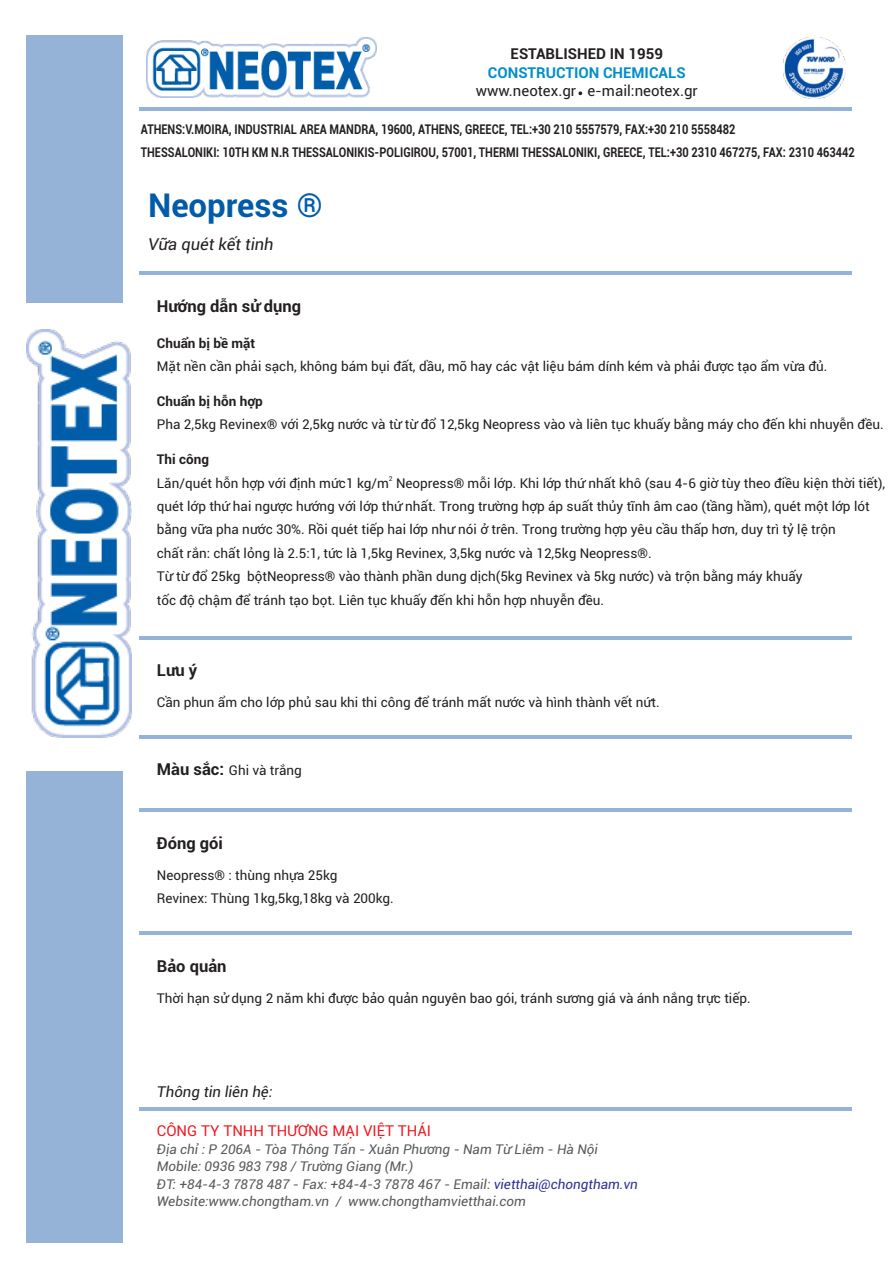
<style>
.page{position:relative;width:893px;height:1263px;background:#fff}
.page>*{position:absolute;margin:0;border:0;box-sizing:border-box;transform-origin:0 0}
.t1{font:700 33px "Roboto";color:#005ca8}
.t2{font:700 16.5px "Roboto";color:#231f20}
.t3{font:italic 16.5px "Roboto";color:#231f20}
.t4{font:15px "Roboto";color:#231f20}
.t5{font:15px "Roboto";color:#ed1c24}
.t6{font:700 15px "Roboto";color:#008ecb}
.t7{font:700 15px "Roboto";color:#231f20}
.t8{font:italic 15px "Roboto";color:#231f20}
.t9{font:13.5px/23.4px "Roboto";color:#231f20}
.t10{font:700 13.5px/23.4px "Roboto";color:#231f20;scale:.82 1}
.t11{font:italic 13.5px/17.4px "Roboto";color:#58595b}
.t12{font:700 13.5px "Roboto";color:#231f20}
.t13{font:6.75px "Roboto";color:#231f20}
.s1{font-weight:700;font-size:16.5px}
.s2{color:#2e3092}
</style>
<div class="page">
<img style="left:146px;top:38px;width:231px;height:59px">
<hr style="left:139px;top:271px;width:713px;height:3px;background:#94b3d6">
<hr style="left:139px;top:108px;width:713px;height:3px;background:#94b3d6">
<div style="left:26px;top:35px;width:96px;height:267px;background:#94b3d6"></div>
<img style="left:26px;top:329px;width:105px;height:408px">
<div style="left:26px;top:771px;width:96px;height:472px;background:#94b3d6"></div>
<img style="left:783px;top:37px;width:63px;height:62px">
<svg style="left:578px;top:91px;width:4px;height:4px"></svg>
<hr style="left:139px;top:1107px;width:713px;height:3px;background:#94b3d6">
<hr style="left:139px;top:636px;width:713px;height:3px;background:#94b3d6">
<hr style="left:139px;top:735px;width:713px;height:3px;background:#94b3d6">
<hr style="left:139px;top:808px;width:713px;height:3px;background:#94b3d6">
<hr style="left:139px;top:931px;width:713px;height:3px;background:#94b3d6">
<p class="t7" style="left:511px;top:48px;width:154px">ESTABLISHED IN 1959</p>
<p class="t4" style="left:476px;top:85px;width:224px">www.neotex.gr e-mail:neotex.gr</p>
<p class="t6" style="left:488px;top:66px;width:199px">CONSTRUCTION CHEMICALS</p>
<p class="t10" style="left:141px;top:119px;width:872px">ATHENS:V.MOIRA, INDUSTRIAL AREA MANDRA, 19600, ATHENS, GREECE, TEL:+30 210 5557579, FAX:+30 210 5558482<br>THESSALONIKI: 10TH KM N.R THESSALONIKIS-POLIGIROU, 57001, THERMI THESSALONIKI, GREECE, TEL:+30 2310 467275, FAX: 2310 463442</p>
<h1 class="t1" style="left:148px;top:192px;width:176px">Neopress ®</h1>
<p class="t3" style="left:148px;top:237px;width:127px">Vữa quét kết tinh</p>
<p class="t2" style="left:157px;top:299px;width:146px">Hướng dẫn sử dụng</p>
<p class="t12" style="left:157px;top:338px;width:100px">Chuẩn bị bề mặt</p>
<p class="t9" style="left:157px;top:356px;width:672px">Mặt nền cần phải sạch, không bám bụi đất, dầu, mỡ hay các vật liệu bám dính kém và phải được tạo ẩm vừa đủ.</p>
<p class="t12" style="left:157px;top:396px;width:108px">Chuẩn bị hỗn hợp</p>
<p class="t9" style="left:157px;top:414px;width:728px">Pha 2,5kg Revinex® với 2,5kg nước và từ từ đổ 12,5kg Neopress vào và liên tục khuấy bằng máy cho đến khi nhuyễn đều.</p>
<p class="t12" style="left:157px;top:454px;width:54px">Thi công</p>
<p class="t13" style="left:389px;top:476px;width:5px">2</p>
<p class="t9" style="left:157px;top:472px;width:730px">Lăn/quét hỗn hợp với định mức1 kg/m Neopress® mỗi lớp. Khi lớp thứ nhất khô (sau 4-6 giờ tùy theo điều kiện thời tiết), quét lớp thứ hai ngược hướng với lớp thứ nhất. Trong trường hợp áp suất thủy tĩnh âm cao (tầng hầm), quét một lớp lót bằng vữa pha nước 30%. Rồi quét tiếp hai lớp như nói ở trên. Trong trường hợp yêu cầu thấp hơn, duy trì tỷ lệ trộn<br>chất rắn: chất lỏng là 2.5:1, tức là 1,5kg Revinex, 3,5kg nước và 12,5kg Neopress®.<br>Từ từ đổ 25kg bộtNeopress® vào thành phần dung dịch(5kg Revinex và 5kg nước) và trộn bằng máy khuấy<br>tốc độ chậm để tránh tạo bọt. Liên tục khuấy đến khi hỗn hợp nhuyễn đều.</p>
<p class="t2" style="left:157px;top:664px;width:42px">Lưu ý</p>
<p class="t9" style="left:157px;top:692px;width:504px">Cần phun ẩm cho lớp phủ sau khi thi công để tránh mất nước và hình thành vết nứt.</p>
<p class="t9" style="left:157px;top:760px;width:147px"><span class="s1">Màu sắc:</span> Ghi và trắng</p>
<p class="t2" style="left:157px;top:836px;width:68px">Đóng gói</p>
<p class="t9" style="left:157px;top:864px;width:238px">Neopress® : thùng nhựa 25kg<br>Revinex: Thùng 1kg,5kg,18kg và 200kg.</p>
<p class="t2" style="left:157px;top:959px;width:71px">Bảo quản</p>
<p class="t9" style="left:157px;top:987px;width:595px">Thời hạn sử dụng 2 năm khi được bảo quản nguyên bao gói, tránh sương giá và ánh nắng trực tiếp.</p>
<p class="t8" style="left:157px;top:1086px;width:117px">Thông tin liên hệ:</p>
<p class="t5" style="left:157px;top:1125px;width:276px">CÔNG TY TNHH THƯƠNG MẠI VIỆT THÁI</p>
<p class="t11" style="left:157px;top:1142px;width:483px">Địa chỉ : P 206A - Tòa Thông Tấn - Xuân Phương - Nam Từ Liêm - Hà Nội Mobile: 0936 983 798 / Trường Giang (Mr.)<br>ĐT: +84-4-3 7878 487 - Fax: +84-4-3 7878 467 - Email: <span class="s2">vietthai@chongtham.vn </span>Website:www.chongtham.vn / www.chongthamvietthai.com</p>
</div>
